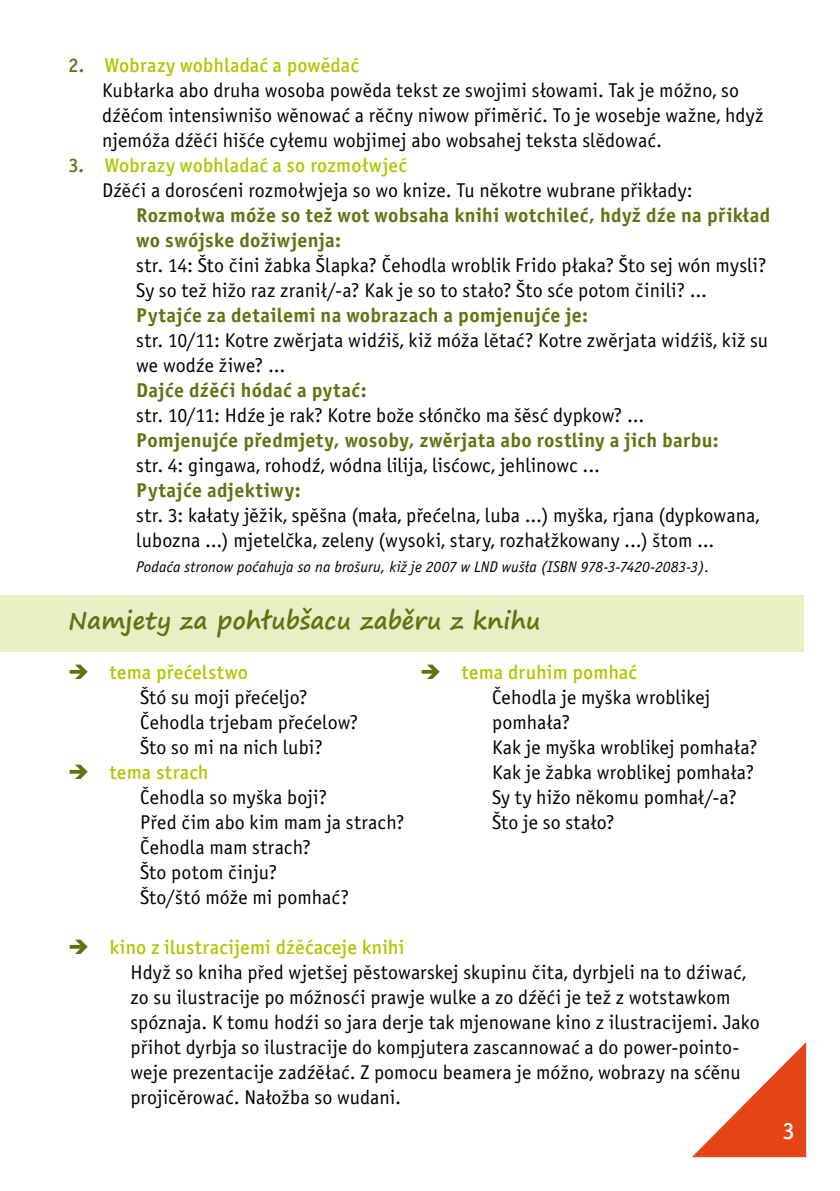
<style>
.page{position:relative;width:840px;height:1191px;background:#fff}
.page>*{position:absolute;margin:0;border:0;box-sizing:border-box;transform-origin:0 0}
.t1{font:700 24px "Segoe Print";letter-spacing:.01em;color:#5f7311}
.t2{font:24px "Officina Sans Medium E";color:#fff}
.t3{font:20px/25px "Officina Sans Book E";letter-spacing:.005em;color:#000}
.t4{font:20px/25px "Officina Sans Bold E";letter-spacing:.02em;color:#5f7311}
.t5{font:20px "Officina Sans Medium E";letter-spacing:.005em;color:#afc700}
.t6{font:italic 16px "Officina Sans CEEF";letter-spacing:.005em;color:#000}
.s1{color:#5f7311}
</style>
<div class="page">
<svg style="left:692px;top:1043px;width:113px;height:114px"></svg>
<div style="left:0;top:595px;width:803px;height:57px;background:#e9efc5"></div>
<p class="t5" style="left:68px;top:53px;width:292px"><span class="s1">2.</span> Wobrazy wobhladać a powědać</p>
<p class="t3" style="left:102px;top:78px;width:662px">Kubłarka abo druha wosoba powěda tekst ze swojimi słowami. Tak je móžno, so dźěćom intensiwnišo wěnować a rěčny niwow přiměrić. To je wosebje wažne, hdyž njemóža dźěći hišće cyłemu wobjimej abo wobsahej teksta slědować.</p>
<p class="t5" style="left:68px;top:153px;width:340px"><span class="s1">3.</span> Wobrazy wobhladać a so rozmołwjeć</p>
<p class="t3" style="left:102px;top:178px;width:592px">Dźěći a dorosćeni rozmołwjeja so wo knize. Tu někotre wubrane přikłady:</p>
<p class="t4" style="left:136px;top:202px;width:635px">Rozmołwa móže so tež wot wobsaha knihi wotchileć, hdyž dźe na přikład wo swójske dožiwjenja:</p>
<p class="t3" style="left:136px;top:253px;width:631px">str. 14: Što čini žabka Šlapka? Čehodla wroblik Frido płaka? Što sej wón mysli?<br>Sy so tež hižo raz zranił/-a? Kak je so to stało? Što sće potom činili? ...</p>
<p class="t4" style="left:136px;top:302px;width:453px">Pytajće za detailemi na wobrazach a pomjenujće je:</p>
<p class="t3" style="left:136px;top:328px;width:633px">str. 10/11: Kotre zwěrjata widźiš, kiž móža lětać? Kotre zwěrjata widźiš, kiž su we wodźe žiwe? ...</p>
<p class="t4" style="left:136px;top:377px;width:232px">Dajće dźěći hódać a pytać:</p>
<p class="t3" style="left:136px;top:403px;width:509px">str. 10/11: Hdźe je rak? Kotre bože słónčko ma šěsć dypkow? ...</p>
<p class="t4" style="left:136px;top:427px;width:583px">Pomjenujće předmjety, wosoby, zwěrjata abo rostliny a jich barbu:</p>
<p class="t3" style="left:136px;top:453px;width:465px">str. 4: gingawa, rohodź, wódna lilija, lisćowc, jehlinowc ...</p>
<p class="t4" style="left:136px;top:477px;width:166px">Pytajće adjektiwy:</p>
<p class="t3" style="left:136px;top:503px;width:624px">str. 3: kałaty jěžik, spěšna (mała, přećelna, luba ...) myška, rjana (dypkowana, lubozna ...) mjetelčka, zeleny (wysoki, stary, rozhałžkowany ...) štom ...</p>
<p class="t6" style="left:136px;top:558px;width:574px">Podaća stronow poćahuja so na brošuru, kiž je 2007 w LND wušła (ISBN 978-3-7420-2083-3).</p>
<p class="t1" style="left:68px;top:598px;width:473px">Namjety za pohłubšacu zaběru z knihu</p>
<p class="t5" style="left:68px;top:660px;width:181px"><span class="s1">➔</span> tema přećelstwo</p>
<p class="t3" style="left:140px;top:685px;width:219px">Štó su moji přećeljo?<br>Čehodla trjebam přećelow?<br>Što so mi na nich lubi?</p>
<p class="t5" style="left:68px;top:760px;width:142px"><span class="s1">➔</span> tema strach</p>
<p class="t3" style="left:140px;top:785px;width:266px">Čehodla so myška boji?<br>Před čim abo kim mam ja strach?<br>Čehodla mam strach?<br>Što potom činju?<br>Što/štó móže mi pomhać?</p>
<p class="t5" style="left:68px;top:935px;width:338px"><span class="s1">➔</span> kino z ilustracijemi dźěćaceje knihi</p>
<p class="t3" style="left:130px;top:960px;width:630px">Hdyž so kniha před wjetšej pěstowarskej skupinu čita, dyrbjeli na to dźiwać, zo su ilustracije po móžnosći prawje wulke a zo dźěći je tež z wotstawkom spóznaja. K tomu hodźi so jara derje tak mjenowane kino z ilustracijemi. Jako přihot dyrbja so ilustracije do kompjutera zascannować a do power-pointo&shy;weje prezentacije zadźěłać. Z pomocu beamera je móžno, wobrazy na sćěnu projicěrować. Nałožba so wudani.</p>
<p class="t5" style="left:420px;top:660px;width:218px"><span class="s1">➔</span> tema druhim pomhać</p>
<p class="t3" style="left:492px;top:685px;width:267px">Čehodla je myška wroblikej pomhała?<br>Kak je myška wroblikej pomhała?<br>Kak je žabka wroblikej pomhała?<br>Sy ty hižo někomu pomhał/-a?<br>Što je so stało?</p>
<p class="t2" style="left:781px;top:1117px;width:14px">3</p>
</div>
